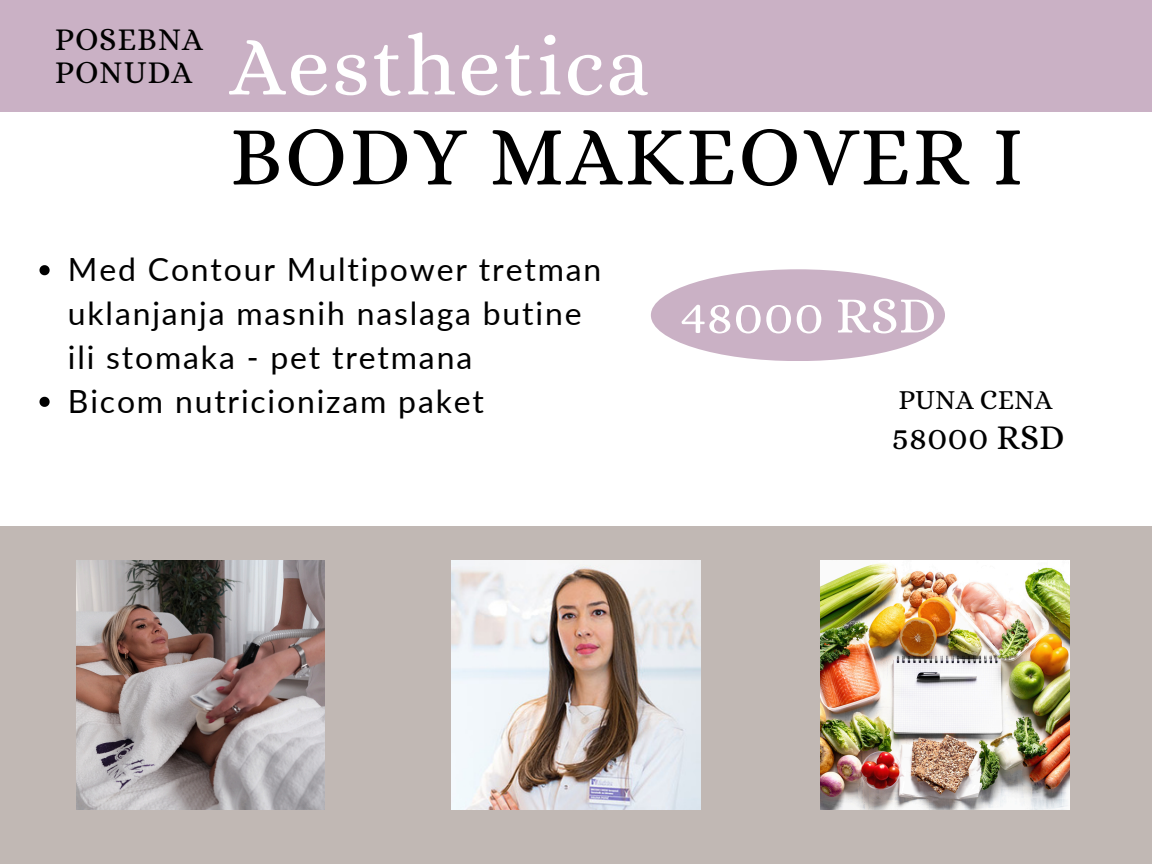
<style>
.page{position:relative;width:1152px;height:864px;background:#fff}
.page>*{position:absolute;margin:0;border:0;box-sizing:border-box;transform-origin:0 0}
.t1{font:85.05px/90px "Alice";letter-spacing:.025em;color:#000}
.t2{font:51.9px "Alice";color:#fff}
.t3{font:35.1px "Alice";color:#000}
.t4{font:31.95px/43.8px "Lato";letter-spacing:.055em;color:#000}
.t5{font:31.95px/33.6px "Alice";letter-spacing:.025em;color:#000}
.t6{font:27.75px "Alice";color:#000}
.s1{color:#fff}
</style>
<div class="page">
<div style="left:0;top:527px;width:1152px;height:337px;background:#c1b8b4"></div>
<img style="left:76px;top:560px;width:249px;height:250px">
<img style="left:821px;top:560px;width:249px;height:250px">
<img style="left:452px;top:560px;width:248px;height:250px">
<div style="left:0;top:0;width:1152px;height:112px;background:#cab1c5"></div>
<div style="left:651px;top:269px;width:294px;height:92px;background:#cab1c5;border-radius:50%"></div>
<svg style="left:39px;top:265px;width:11px;height:10px"></svg>
<svg style="left:39px;top:397px;width:11px;height:10px"></svg>
<h3 class="t5" style="left:55px;top:22px;width:150px">POSEBNA<br>PONUDA</h3>
<h2 class="t1" style="left:230px;top:21px;width:795px"><span class="s1">Aesthetica<br></span>BODY MAKEOVER I</h2>
<h1 class="t4" style="left:68px;top:247px;width:535px">Med Contour Multipower tretman uklanjanja masnih naslaga butine ili stomaka - pet tretmana</h1>
<p class="t4" style="left:68px;top:378px;width:417px">Bicom nutricionizam paket</p>
<p class="t2" style="left:681px;top:285px;width:257px">48000 RSD</p>
<h3 class="t6" style="left:899px;top:384px;width:156px">PUNA CENA</h3>
<p class="t3" style="left:892px;top:417px;width:174px">58000 RSD</p>
</div>
